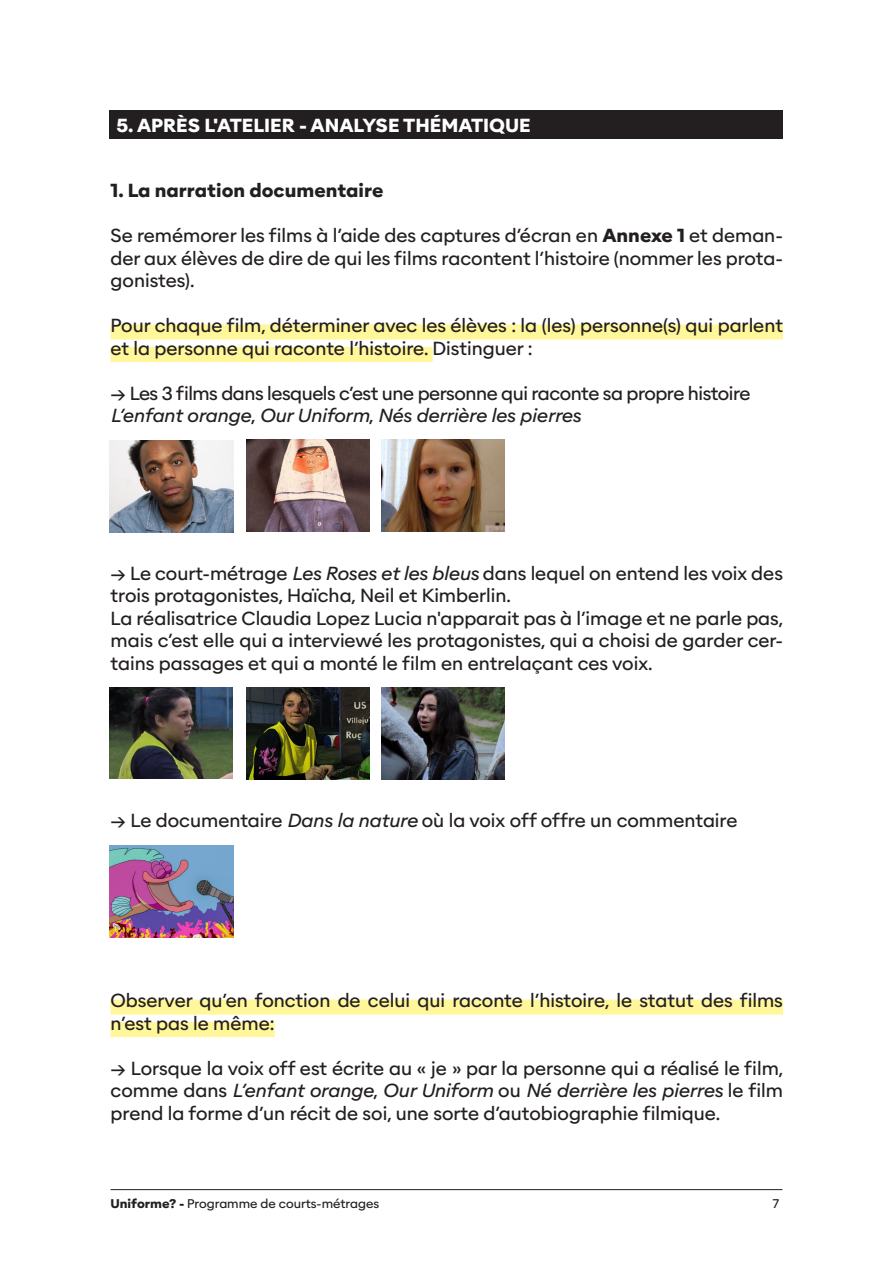
<style>
.page{position:relative;width:893px;height:1263px;background:#fff}
.page>*{position:absolute;margin:0;border:0;box-sizing:border-box;transform-origin:0 0}
.t1{font:18px/22.5px "Alaska";color:#231f20;text-align:justify}
.t2{font:18px "Alaska";letter-spacing:-.025em;color:#231f20}
.t3{font:italic 18px "Alaska";color:#231f20}
.t4{font:700 18px "Alaska";color:#fff}
.t5{font:700 18px "Alaska";color:#231f20}
.t6{font:12px "Alaska";color:#231f20}
.s1{font-weight:700}
.s2{font-style:normal}
.s3{font-style:italic}
</style>
<div class="page">
<hr style="left:111px;top:1189px;width:671px;height:1px;background:#231f20">
<div style="left:110px;top:111px;width:673px;height:28px;background:#231f20"></div>
<div style="left:111px;top:324px;width:672px;height:15px;background:#fff79a"></div>
<div style="left:111px;top:347px;width:322px;height:15px;background:#fff79a"></div>
<div style="left:111px;top:999px;width:672px;height:15px;background:#fff79a"></div>
<div style="left:111px;top:1022px;width:164px;height:15px;background:#fff79a"></div>
<img style="left:110px;top:441px;width:123px;height:92px">
<img style="left:246px;top:440px;width:123px;height:92px">
<img style="left:381px;top:440px;width:123px;height:92px">
<img style="left:109px;top:687px;width:124px;height:92px">
<img style="left:246px;top:688px;width:123px;height:91px">
<img style="left:381px;top:687px;width:123px;height:92px">
<img style="left:110px;top:845px;width:123px;height:92px">
<p class="t4" style="left:116px;top:114px;width:416px">5. APRÈS L'ATELIER - ANALYSE THÉMATIQUE</p>
<p class="t5" style="left:111px;top:178px;width:274px">1. La narration documentaire</p>
<p class="t1" style="left:111px;top:223px;width:674px">Se remémorer les films à l’aide des captures d’écran en <span class="s1">Annexe 1</span> et deman&shy;der aux élèves de dire de qui les films racontent l’histoire (nommer les prota&shy;gonistes).</p>
<p class="t1" style="left:111px;top:313px;width:674px">Pour chaque film, déterminer avec les élèves : la (les) personne(s) qui parlent et la personne qui raconte l’histoire. Distinguer :</p>
<p class="t2" style="left:111px;top:381px;width:641px">→ Les 3 films dans lesquels c’est une personne qui raconte sa propre histoire</p>
<p class="t3" style="left:111px;top:403px;width:472px">L’enfant orange<span class="s2">,</span> Our Uniform<span class="s2">,</span> Nés derrière les pierres</p>
<p class="t1" style="left:111px;top:561px;width:674px">→ Le court-métrage <span class="s3">Les Roses et les bleus</span> dans lequel on entend les voix des trois protagonistes, Haïcha, Neil et Kimberlin.</p>
<p class="t1" style="left:111px;top:606px;width:674px">La réalisatrice Claudia Lopez Lucia n'apparait pas à l’image et ne parle pas, mais c’est elle qui a interviewé les protagonistes, qui a choisi de garder cer&shy;tains passages et qui a monté le film en entrelaçant ces voix.</p>
<p class="t1" style="left:111px;top:808px;width:628px">→ Le documentaire <span class="s3">Dans la nature</span> où la voix off offre un commentaire</p>
<p class="t1" style="left:111px;top:988px;width:674px">Observer qu’en fonction de celui qui raconte l’histoire, le statut des films n’est pas le même:</p>
<p class="t1" style="left:111px;top:1056px;width:674px">→ Lorsque la voix off est écrite au « je » par la personne qui a réalisé le film, comme dans <span class="s3">L’enfant orange</span>, <span class="s3">Our Uniform</span> ou <span class="s3">Né derrière les pierres</span> le film prend la forme d’un récit de soi, une sorte d’autobiographie filmique.</p>
<p class="t6" style="left:111px;top:1196px;width:270px"><span class="s1">Uniforme? -</span> Programme de courts-métrages</p>
<p class="t6" style="left:773px;top:1196px;width:8px">7</p>
</div>
